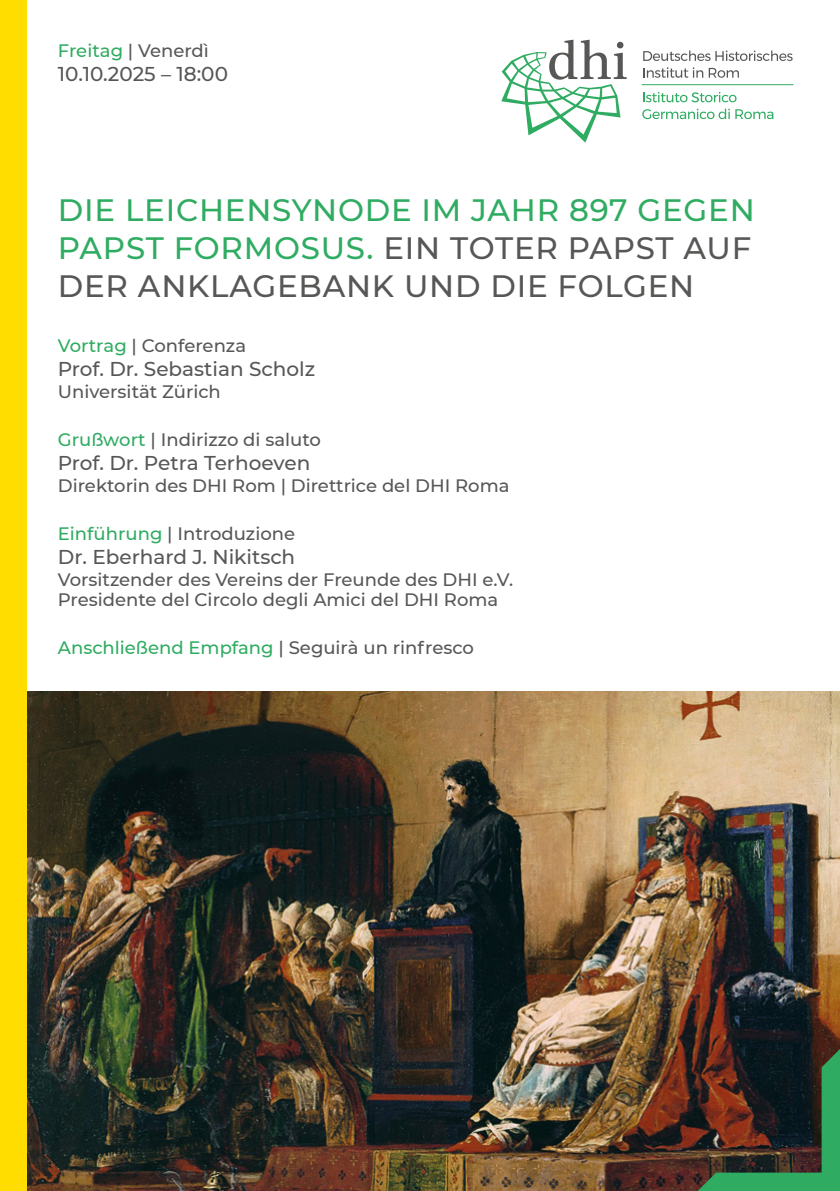
<style>
.page{position:relative;width:840px;height:1191px;background:#fff}
.page>*{position:absolute;margin:0;border:0;box-sizing:border-box;transform-origin:0 0}
.t1{font:500 30.8px/38.2px "Montserrat";letter-spacing:.025em;color:#30ac62;text-align:justify}
.t2{font:500 20px "Montserrat";color:#575756}
.t3{font:500 18px/20px "Montserrat";color:#575756}
.t4{font:500 18px "Montserrat";color:#30ac62}
.s1{color:#30ac62}
.s2{color:#575756}
</style>
<div class="page">
<img style="left:27px;top:692px;width:812px;height:499px">
<svg style="left:501px;top:40px;width:125px;height:102px"></svg>
<svg style="left:643px;top:51px;width:149px;height:10px"></svg>
<svg style="left:643px;top:67px;width:95px;height:11px"></svg>
<svg style="left:643px;top:92px;width:93px;height:10px"></svg>
<svg style="left:642px;top:109px;width:87px;height:10px"></svg>
<svg style="left:735px;top:109px;width:38px;height:10px"></svg>
<hr style="left:641px;top:84px;width:152px;height:1px;background:#30ac62">
<div style="left:0;top:0;width:27px;height:1191px;background:#fd0"></div>
<svg style="left:697px;top:1049px;width:142px;height:142px;background:#35412d"></svg>
<p class="t3" style="left:58px;top:40px;width:152px"><span class="s1">Freitag</span> | Venerdì</p>
<p class="t2" style="left:58px;top:60px;width:171px">10.10.2025 – 18:00</p>
<h1 class="t1" style="left:58px;top:190px;width:698px">DIE LEICHENSYNODE IM JAHR 897 GEGEN PAPST FORMOSUS. <span class="s2">EIN TOTER PAPST AUF DER ANKLAGEBANK UND DIE FOLGEN</span></h1>
<p class="t3" style="left:58px;top:335px;width:190px"><span class="s1">Vortrag</span> | Conferenza</p>
<p class="t2" style="left:58px;top:355px;width:259px">Prof. Dr. Sebastian Scholz</p>
<p class="t3" style="left:58px;top:381px;width:164px">Universität Zürich</p>
<p class="t3" style="left:58px;top:429px;width:264px"><span class="s1">Grußwort</span> | Indirizzo di saluto</p>
<p class="t2" style="left:58px;top:449px;width:254px">Prof. Dr. Petra Terhoeven</p>
<p class="t3" style="left:58px;top:475px;width:453px">Direktorin des DHI Rom | Direttrice del DHI Roma</p>
<p class="t3" style="left:58px;top:523px;width:239px"><span class="s1">Einführung</span> | Introduzione</p>
<p class="t2" style="left:58px;top:543px;width:239px">Dr. Eberhard J. Nikitsch</p>
<p class="t3" style="left:58px;top:569px;width:456px">Vorsitzender des Vereins der Freunde des DHI e.V.<br>Presidente del Circolo degli Amici del DHI Roma</p>
<p class="t4" style="left:58px;top:635px;width:417px">Anschließend Empfang <span class="s2">| Seguirà un rinfresco</span></p>
</div>
